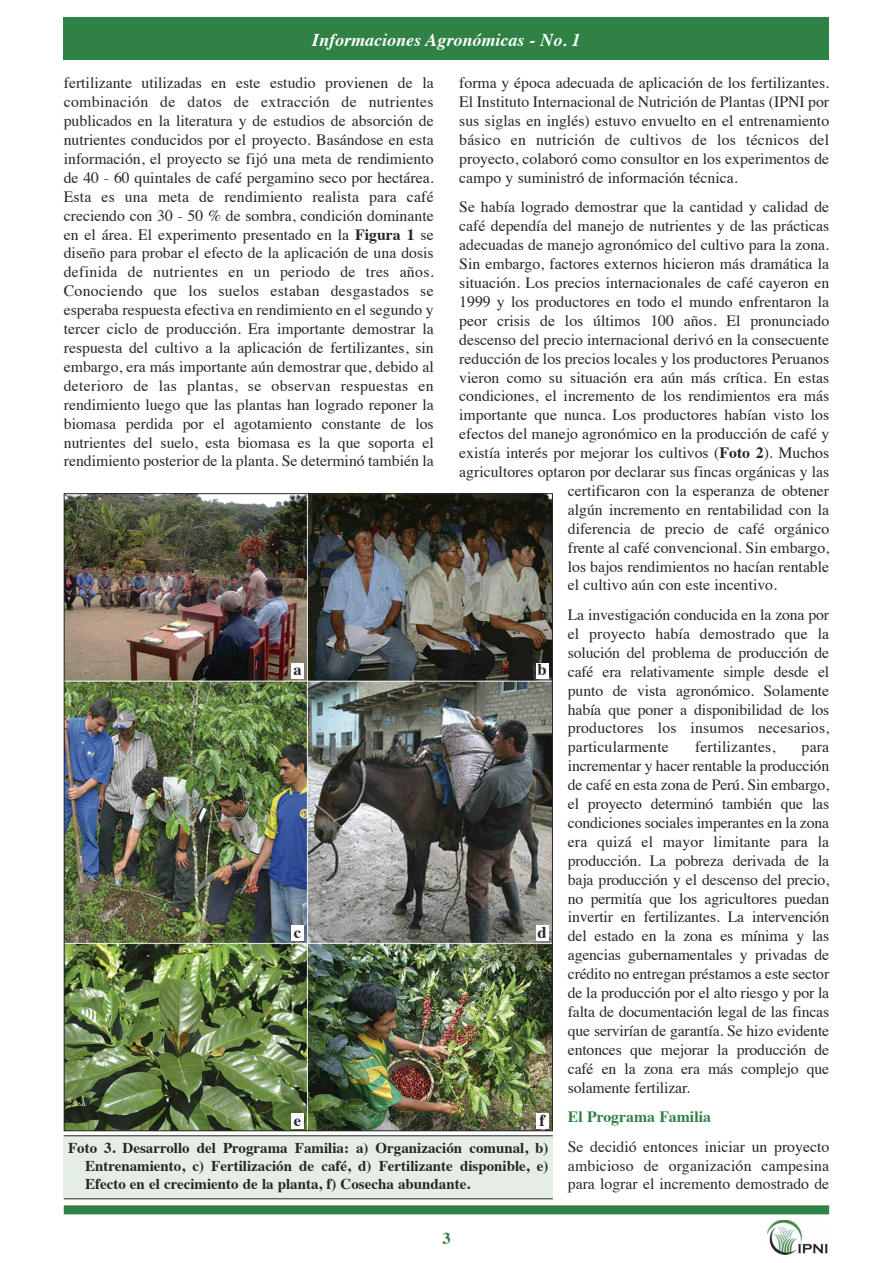
<style>
.page{position:relative;width:893px;height:1263px;background:#fff}
.page>*{position:absolute;margin:0;border:0;box-sizing:border-box;transform-origin:0 0}
.t1{font:italic 700 18px "Times";color:#fff}
.t2{font:700 16.5px "Times";color:#272627}
.t3{font:700 16.5px "Times";color:#308145}
.t4{font:15.75px/18.9px "Times";color:#272627;text-align:justify}
.t5{font:700 15.75px "Times";color:#308145}
.t6{font:700 15px/18px "Times";color:#272627;text-align:justify}
.s1{font-weight:700}
</style>
<div class="page">
<div style="left:64px;top:17px;width:765px;height:43px;background:#308145"></div>
<div style="left:64px;top:1205px;width:765px;height:9px;background:#308145"></div>
<img style="left:767px;top:1220px;width:60px;height:34px">
<div style="left:64px;top:1135px;width:489px;height:64px;background:#e4eee5"></div>
<hr style="left:64px;top:1135px;width:489px;height:1px;background:#272627">
<hr style="left:64px;top:1198px;width:489px;height:1px;background:#272627">
<img style="left:66px;top:495px;width:485px;height:634px">
<div style="left:291px;top:663px;width:13px;height:15px;background:#fff"></div>
<div style="left:536px;top:663px;width:13px;height:15px;background:#fff"></div>
<div style="left:291px;top:925px;width:13px;height:16px;background:#fff"></div>
<div style="left:536px;top:925px;width:13px;height:16px;background:#fff"></div>
<div style="left:291px;top:1113px;width:13px;height:16px;background:#fff"></div>
<div style="left:536px;top:1113px;width:12px;height:16px;background:#fff"></div>
<p class="t1" style="left:312px;top:32px;width:270px">Informaciones Agronómicas - No. 1</p>
<p class="t4" style="left:64px;top:75px;width:371px">fertilizante utilizadas en este estudio provienen de la combinación de datos de extracción de nutrientes publicados en la literatura y de estudios de absorción de nutrientes conducidos por el proyecto. Basándose en esta información, el proyecto se fijó una meta de rendimiento de 40 - 60 quintales de café pergamino seco por hectárea.<br>Esta es una meta de rendimiento realista para café creciendo con 30 - 50 % de sombra, condición dominante en el área. El experimento presentado en la <span class="s1">Figura 1</span> se diseño para probar el efecto de la aplicación de una dosis definida de nutrientes en un periodo de tres años.<br>Conociendo que los suelos estaban desgastados se esperaba respuesta efectiva en rendimiento en el segundo y tercer ciclo de producción. Era importante demostrar la respuesta del cultivo a la aplicación de fertilizantes, sin embargo, era más importante aún demostrar que, debido al deterioro de las plantas, se observan respuestas en rendimiento luego que las plantas han logrado reponer la biomasa perdida por el agotamiento constante de los nutrientes del suelo, esta biomasa es la que soporta el rendimiento posterior de la planta. Se determinó también la</p>
<p class="t4" style="left:459px;top:75px;width:371px">forma y época adecuada de aplicación de los fertilizantes.<br>El Instituto Internacional de Nutrición de Plantas (IPNI por sus siglas en inglés) estuvo envuelto en el entrenamiento básico en nutrición de cultivos de los técnicos del proyecto, colaboró como consultor en los experimentos de campo y suministró de información técnica.</p>
<p class="t4" style="left:459px;top:199px;width:371px">Se había logrado demostrar que la cantidad y calidad de</p>
<p class="t4" style="left:459px;top:218px;width:371px">café dependía del manejo de nutrientes y de las prácticas</p>
<p class="t4" style="left:459px;top:237px;width:371px">adecuadas de manejo agronómico del cultivo para la zona.</p>
<p class="t4" style="left:459px;top:256px;width:371px">Sin embargo, factores externos hicieron más dramática la</p>
<p class="t4" style="left:459px;top:275px;width:371px">situación. Los precios internacionales de café cayeron en</p>
<p class="t4" style="left:459px;top:293px;width:371px">1999 y los productores en todo el mundo enfrentaron la</p>
<p class="t4" style="left:459px;top:312px;width:371px">peor crisis de los últimos 100 años. El pronunciado</p>
<p class="t4" style="left:459px;top:331px;width:371px">descenso del precio internacional derivó en la consecuente</p>
<p class="t4" style="left:459px;top:350px;width:371px">reducción de los precios locales y los productores Peruanos</p>
<p class="t4" style="left:459px;top:369px;width:371px">vieron como su situación era aún más crítica. En estas</p>
<p class="t4" style="left:459px;top:388px;width:371px">condiciones, el incremento de los rendimientos era más</p>
<p class="t4" style="left:459px;top:407px;width:371px">importante que nunca. Los productores habían visto los</p>
<p class="t4" style="left:459px;top:426px;width:371px">efectos del manejo agronómico en la producción de café y</p>
<p class="t4" style="left:459px;top:445px;width:371px">existía interés por mejorar los cultivos (<span class="s1">Foto 2</span>). Muchos</p>
<p class="t4" style="left:459px;top:464px;width:371px">agricultores optaron por declarar sus fincas orgánicas y las</p>
<p class="t4" style="left:568px;top:482px;width:263px">certificaron con la esperanza de obtener</p>
<p class="t4" style="left:568px;top:501px;width:263px">algún incremento en rentabilidad con la</p>
<p class="t4" style="left:568px;top:520px;width:263px">diferencia de precio de café orgánico</p>
<p class="t4" style="left:568px;top:539px;width:263px">frente al café convencional. Sin embargo,</p>
<p class="t4" style="left:568px;top:558px;width:263px">los bajos rendimientos no hacían rentable</p>
<p class="t4" style="left:568px;top:577px;width:211px">el cultivo aún con este incentivo.</p>
<p class="t4" style="left:568px;top:607px;width:263px">La investigación conducida en la zona por el proyecto había demostrado que la solución del problema de producción de café era relativamente simple desde el punto de vista agronómico. Solamente había que poner a disponibilidad de los productores los insumos necesarios, particularmente</p>
<p class="t2" style="left:293px;top:663px;width:10px">a</p>
<p class="t2" style="left:538px;top:663px;width:11px">b</p>
<p class="t4" style="left:695px;top:739px;width:82px">fertilizantes,</p>
<p class="t4" style="left:568px;top:739px;width:263px;text-indent:234px">para incrementar y hacer rentable la producción de café en esta zona de Perú. Sin embargo, el proyecto determinó también que las condiciones sociales imperantes en la zona era quizá el mayor limitante para la producción. La pobreza derivada de la baja producción y el descenso del precio, no permitía que los agricultores puedan invertir en fertilizantes. La intervención del estado en la zona es mínima y las agencias gubernamentales y privadas de crédito no entregan préstamos a este sector de la producción por el alto riesgo y por la falta de documentación legal de las fincas que servirían de garantía. Se hizo evidente entonces que mejorar la producción de café en la zona era más complejo que solamente fertilizar.</p>
<p class="t5" style="left:568px;top:1110px;width:145px">El Programa Familia</p>
<p class="t4" style="left:568px;top:1138px;width:263px">Se decidió entonces iniciar un proyecto ambicioso de organización campesina para lograr el incremento demostrado de</p>
<p class="t2" style="left:294px;top:925px;width:9px">c</p>
<p class="t2" style="left:538px;top:925px;width:11px">d</p>
<p class="t2" style="left:294px;top:1113px;width:9px">e</p>
<p class="t2" style="left:539px;top:1113px;width:7px">f</p>
<p class="t6" style="left:85px;top:1140px;width:465px;text-indent:-17px">Foto 3. Desarrollo del Programa Familia: a) Organización comunal, b)<br>Entrenamiento, c) Fertilización de café, d) Fertilizante disponible, e)<br>Efecto en el crecimiento de la planta, f) Cosecha abundante.</p>
<p class="t3" style="left:442px;top:1231px;width:10px">3</p>
</div>
